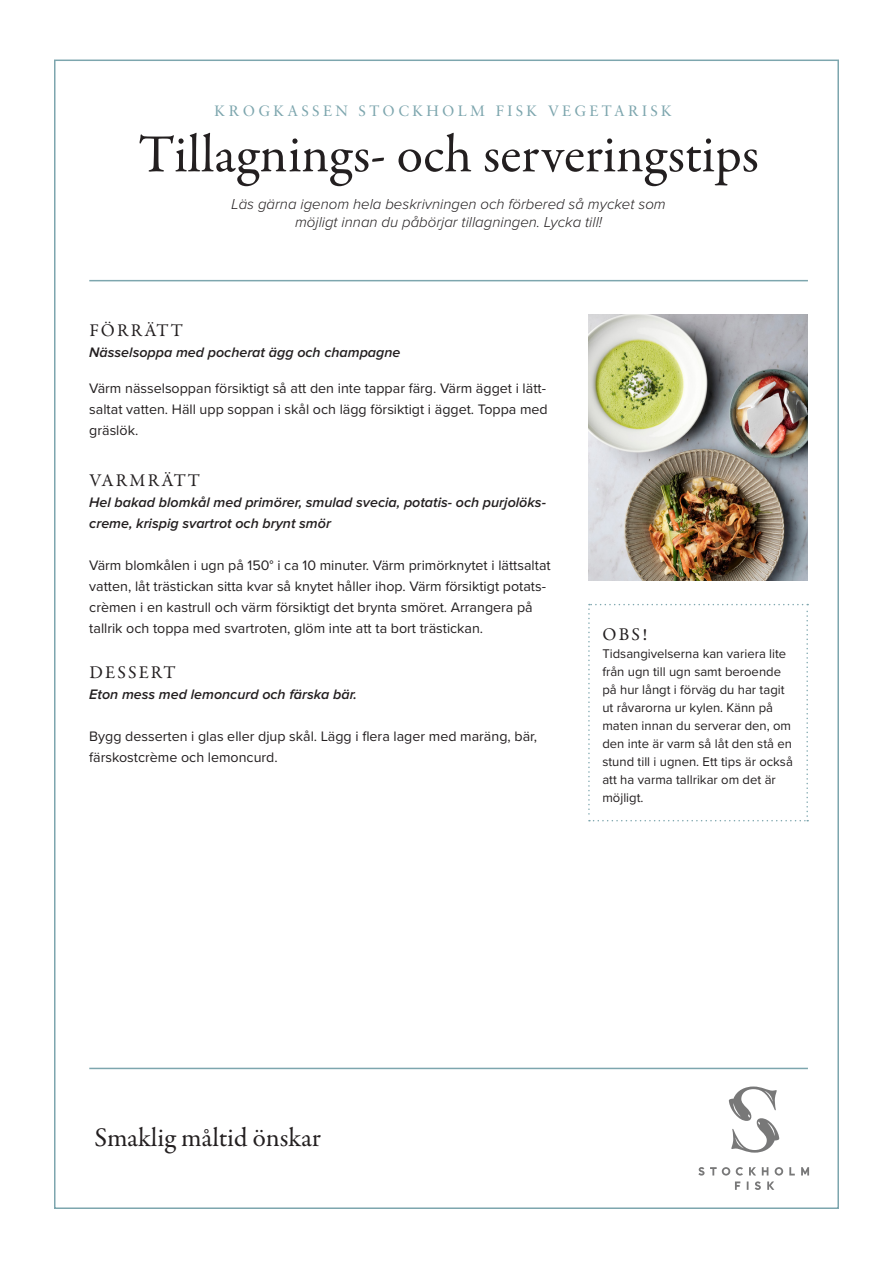
<style>
.page{position:relative;width:893px;height:1263px;background:#fff}
.page>*{position:absolute;margin:0;border:0;box-sizing:border-box;transform-origin:0 0}
.t1{font:54px "Garamond Premr Pro";letter-spacing:-.005em;color:#231f20}
.t2{font:27px "Garamond Premr Pro";letter-spacing:-.005em;color:#231f20}
.t3{font:18px "Garamond Premr Pro";letter-spacing:.12em;color:#231f20}
.t4{font:italic 300 15px/18px "Proxima Nova";color:#231f20;text-align:center}
.t5{font:15px "Sabon";letter-spacing:.225em;color:#7da6ae}
.t6{font:14.25px/21px "Proxima Nova";color:#231f20}
.t7{font:italic 600 14.25px/21px "Proxima Nova";color:#231f20}
.t8{font:13.05px/18px "Proxima Nova";color:#231f20}
</style>
<div class="page">
<hr style="left:89px;top:280px;width:719px;height:1px;background:#7da6ae">
<hr style="left:89px;top:1068px;width:719px;height:1px;background:#7da6ae">
<svg style="left:698px;top:1086px;width:111px;height:104px"></svg>
<svg style="left:588px;top:604px;width:220px;height:217px"></svg>
<img style="left:588px;top:314px;width:220px;height:266px">
<p class="t5" style="left:215px;top:102px;width:459px">KROGKASSEN STOCKHOLM FISK VEGETARISK</p>
<p class="t1" style="left:138px;top:122px;width:622px">Tillagnings- och serveringstips</p>
<p class="t4" style="left:231px;top:196px;width:436px">Läs gärna igenom hela beskrivningen och förbered så mycket som möjligt innan du påbörjar tillagningen. Lycka till!</p>
<p class="t3" style="left:89px;top:320px;width:95px">FÖRRÄTT</p>
<p class="t7" style="left:89px;top:342px;width:313px">Nässelsoppa med pocherat ägg och champagne</p>
<p class="t6" style="left:89px;top:377px;width:460px">Värm nässelsoppan försiktigt så att den inte tappar färg. Värm ägget i lätt&shy;saltat vatten. Häll upp soppan i skål och lägg försiktigt i ägget. Toppa med gräslök.</p>
<p class="t3" style="left:89px;top:470px;width:112px">VARMRÄTT</p>
<p class="t7" style="left:89px;top:492px;width:458px">Hel bakad blomkål med primörer, smulad svecia, potatis- och purjolöks&shy;creme, krispig svartrot och brynt smör</p>
<p class="t6" style="left:89px;top:554px;width:463px">Värm blomkålen i ugn på 150° i ca 10 minuter. Värm primörknytet i lättsaltat vatten, låt trästickan sitta kvar så knytet håller ihop. Värm försiktigt potats&shy;crèmen i en kastrull och värm försiktigt det brynta smöret. Arrangera på tallrik och toppa med svartroten, glöm inte att ta bort trästickan.</p>
<p class="t3" style="left:89px;top:662px;width:88px">DESSERT</p>
<p class="t7" style="left:89px;top:684px;width:269px">Eton mess med lemoncurd och färska bär.</p>
<p class="t6" style="left:89px;top:725px;width:449px">Bygg desserten i glas eller djup skål. Lägg i flera lager med maräng, bär, färskostcrème och lemoncurd.</p>
<p class="t3" style="left:602px;top:623px;width:46px">OBS!</p>
<p class="t8" style="left:602px;top:644px;width:192px">Tidsangivelserna kan variera lite från ugn till ugn samt beroende på hur långt i förväg du har tagit ut råvarorna ur kylen. Känn på maten innan du serverar den, om den inte är varm så låt den stå en stund till i ugnen. Ett tips är också att ha varma tallrikar om det är möjligt.</p>
<p class="t2" style="left:95px;top:1121px;width:228px">Smaklig måltid önskar</p>
</div>
